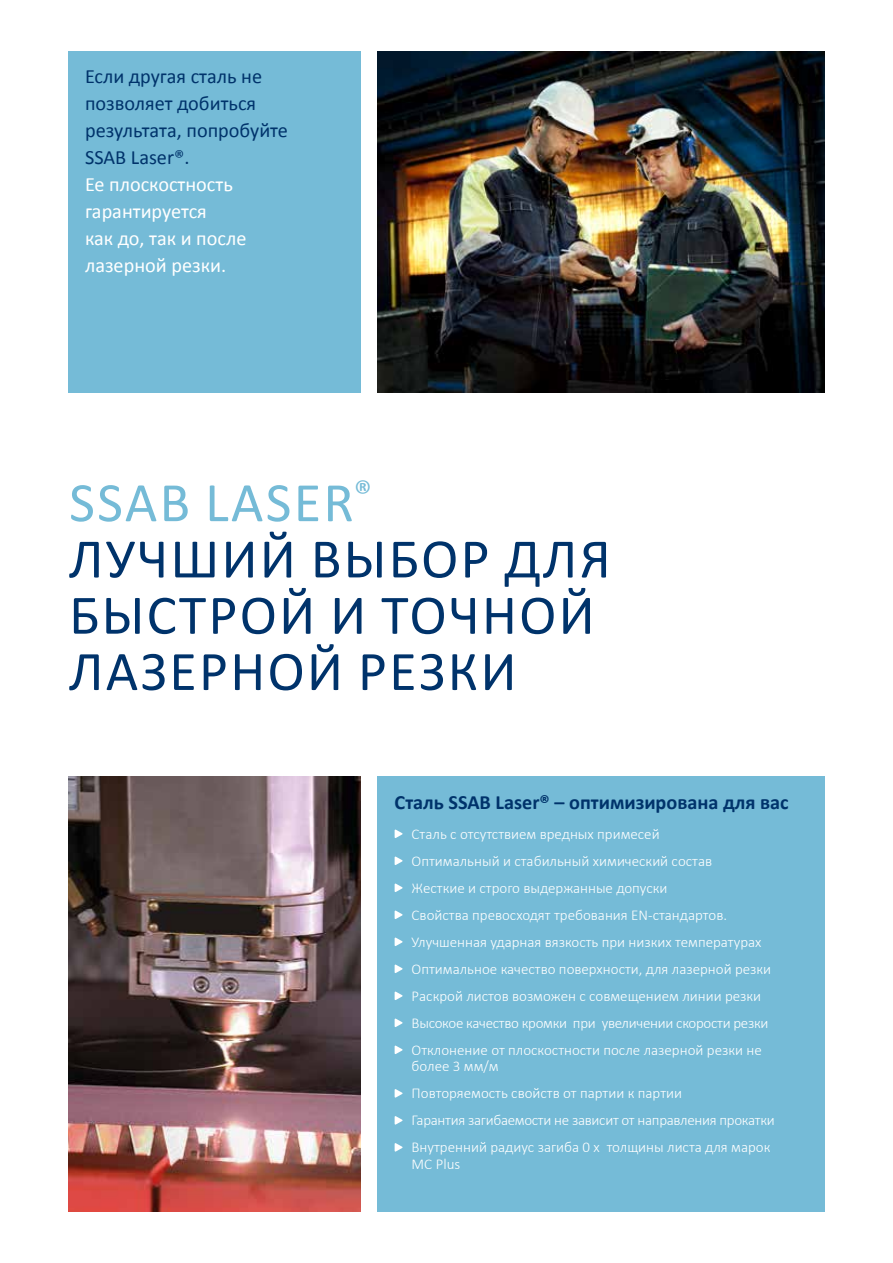
<style>
.page{position:relative;width:893px;height:1263px;background:#fff}
.page>*{position:absolute;margin:0;border:0;box-sizing:border-box;transform-origin:0 0}
.t1{font:56.25px/56.2px "Calibri";letter-spacing:.04em;color:#00336b}
.t2{font:20.25px/27px "Calibri";color:#00336b}
.t3{font:20.25px/27px "Calibri";color:#fff}
.t4{font:700 20.25px "Calibri";color:#00336b}
.t5{font:300 15px/27px "Calibri";color:#fff}
.s1{color:#75bbd7}
</style>
<div class="page">
<img style="left:378px;top:51px;width:447px;height:341px">
<div style="left:378px;top:777px;width:447px;height:435px;background:#75bbd7"></div>
<svg style="left:395px;top:829px;width:8px;height:9px"></svg>
<svg style="left:395px;top:856px;width:8px;height:9px"></svg>
<svg style="left:395px;top:883px;width:8px;height:9px"></svg>
<svg style="left:395px;top:910px;width:8px;height:9px"></svg>
<svg style="left:395px;top:937px;width:8px;height:9px"></svg>
<svg style="left:395px;top:964px;width:8px;height:9px"></svg>
<svg style="left:395px;top:991px;width:8px;height:9px"></svg>
<svg style="left:395px;top:1018px;width:8px;height:9px"></svg>
<svg style="left:395px;top:1045px;width:8px;height:9px"></svg>
<svg style="left:395px;top:1089px;width:8px;height:9px"></svg>
<svg style="left:395px;top:1116px;width:8px;height:9px"></svg>
<svg style="left:395px;top:1143px;width:8px;height:9px"></svg>
<div style="left:68px;top:51px;width:293px;height:341px;background:#75bbd7"></div>
<img style="left:68px;top:777px;width:293px;height:435px">
<h2 class="t2" style="left:85px;top:63px;width:204px">Если другая сталь не позволяет добиться результата, попробуйте<br>SSAB Laser®.</h2>
<h2 class="t3" style="left:85px;top:171px;width:163px">Ее плоскостность гарантируется<br>как до, так и после лазерной резки.</h2>
<h1 class="t1" style="left:69px;top:474px;width:543px"><span class="s1">SSAB LASER</span><sup>®<br></sup>ЛУЧШИЙ ВЫБОР ДЛЯ<br>БЫСТРОЙ И ТОЧНОЙ<br>ЛАЗЕРНОЙ РЕЗКИ</h1>
<h2 class="t4" style="left:395px;top:789px;width:396px">Сталь SSAB Laser® – оптимизирована для вас</h2>
<p class="t5" style="left:412px;top:820px;width:361px">Cталь c отсутствием вредных примесей<br>Оптимальный и стабильный химический состав<br>Жесткие и строго выдержанные допуски<br>Свойства превосходят требования EN-стандартов.<br>Улучшенная ударная вязкость при низких температурах Оптимальное качество поверхности, для лазерной резки Раскрой листов возможен с совмещением линии резки Высокое качество кромки при увеличении скорости резки Отклонение от плоскостности после лазерной резки не</p>
<p class="t5" style="left:412px;top:1052px;width:365px">более 3 мм/м<br>Повторяемость свойств от партии к партии<br>Гарантия загибаемости не зависит от направления прокатки Внутренний радиус загиба 0 x толщины листа для марок</p>
<p class="t5" style="left:412px;top:1150px;width:50px">MC Plus</p>
</div>
